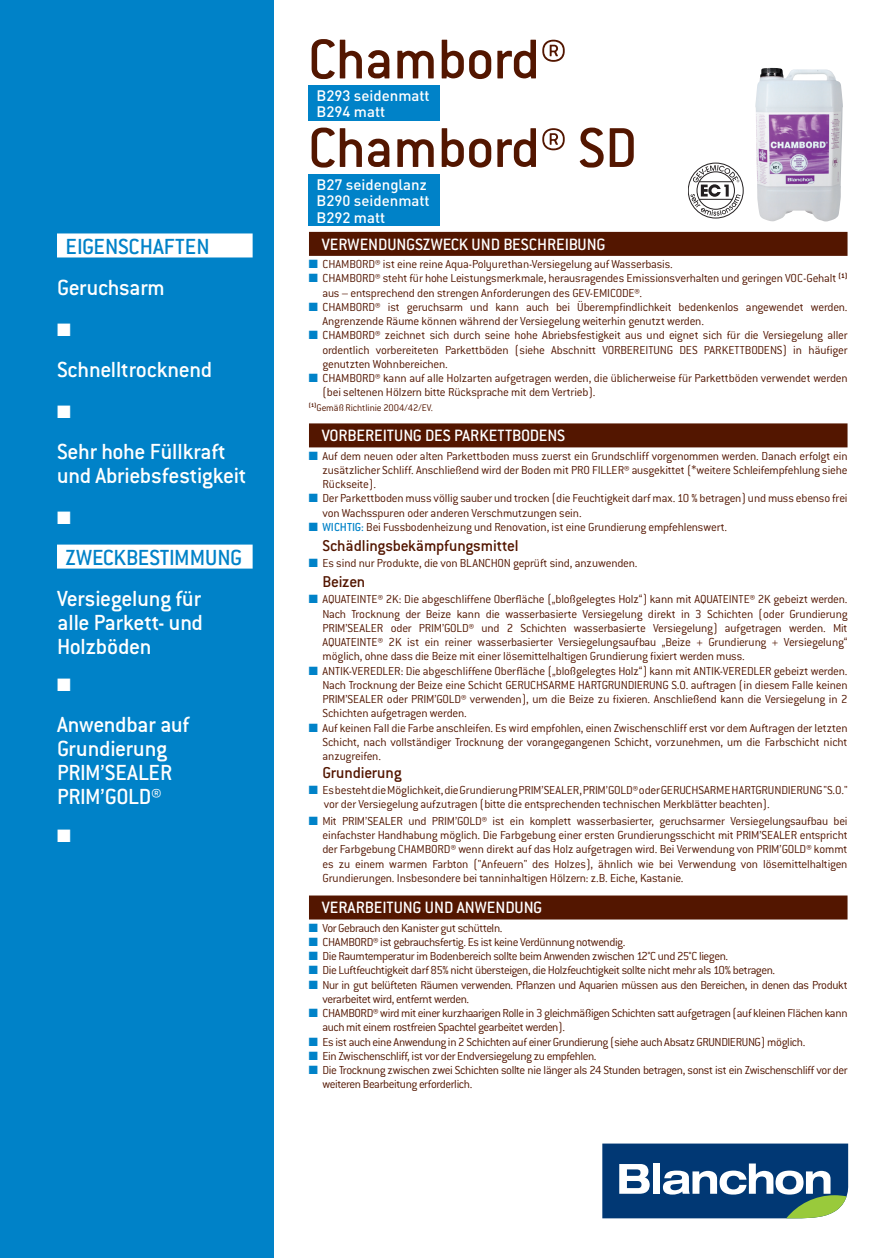
<style>
.page{position:relative;width:888px;height:1258px;background:#fff}
.page>*{position:absolute;margin:0;border:0;box-sizing:border-box;transform-origin:0 0}
.t1{font:500 61.5px "Conduit ITC";letter-spacing:-.015em;color:#531600}
.t2{font:500 24px/24px "Conduit ITC";letter-spacing:-.015em;color:#fff}
.t3{font:500 24px "Conduit ITC";color:#0082c8}
.t4{font:500 18px "Conduit ITC";color:#fff}
.t5{font:18px "Zapf Dingbats ITC";color:#fff}
.t6{font:500 17.25px "Conduit ITC";letter-spacing:-.01em;color:#531600}
.t7{font:500 15px/16.5px "DIN";color:#fff}
.t8{font:300 12.75px/14.2px "Conduit ITC";letter-spacing:-.02em;color:#531600}
.t9{font:300 10.5px "Conduit ITC";letter-spacing:-.005em;color:#531600}
.s1{color:#0082c8}
.s2{font-weight:500;color:#0082c8}
</style>
<div class="page">
<img style="left:755px;top:68px;width:88px;height:154px">
<div style="left:0;top:0;width:274px;height:1258px;background:#0082c8"></div>
<div style="left:309px;top:232px;width:538px;height:24px;background:#531600"></div>
<div style="left:309px;top:423px;width:538px;height:24px;background:#531600"></div>
<div style="left:309px;top:895px;width:538px;height:24px;background:#531600"></div>
<svg style="left:602px;top:1143px;width:246px;height:75px"></svg>
<div style="left:57px;top:233px;width:196px;height:24px;background:#fff"></div>
<div style="left:57px;top:545px;width:196px;height:24px;background:#fff"></div>
<div style="left:308px;top:85px;width:132px;height:35px;background:#0082c8"></div>
<div style="left:308px;top:174px;width:132px;height:51px;background:#0082c8"></div>
<svg style="left:688px;top:163px;width:55px;height:55px"></svg>
<h2 class="t3" style="left:66px;top:233px;width:146px">EIGENSCHAFTEN</h2>
<h2 class="t2" style="left:57px;top:275px;width:109px">Geruchsarm</h2>
<h3 class="t5" style="left:57px;top:321px;width:15px">■</h3>
<h2 class="t2" style="left:57px;top:357px;width:157px">Schnelltrocknend</h2>
<h3 class="t5" style="left:57px;top:403px;width:15px">■</h3>
<h2 class="t2" style="left:57px;top:439px;width:191px">Sehr hohe Füllkraft und Abriebsfestigkeit</h2>
<h3 class="t5" style="left:57px;top:509px;width:15px">■</h3>
<h2 class="t3" style="left:66px;top:544px;width:178px">ZWECKBESTIMMUNG</h2>
<h2 class="t2" style="left:57px;top:586px;width:147px;text-align:justify">Versiegelung für alle Parkett- und Holzböden</h2>
<h3 class="t5" style="left:57px;top:677px;width:15px">■</h3>
<h2 class="t2" style="left:57px;top:713px;width:134px">Anwendbar auf<br>Grundierung<br>PRIM’SEALER<br>PRIM’GOLD®</h2>
<h3 class="t5" style="left:57px;top:827px;width:15px">■</h3>
<h1 class="t1" style="left:308px;top:25px;width:261px">Chambord®</h1>
<p class="t7" style="left:316px;top:87px;width:115px">B293 seidenmatt<br>B294 matt</p>
<h1 class="t1" style="left:308px;top:113px;width:331px">Chambord® SD</h1>
<p class="t7" style="left:316px;top:175px;width:115px">B27 seidenglanz<br>B290 seidenmatt<br>B292 matt</p>
<h3 class="t4" style="left:322px;top:234px;width:285px">VERWENDUNGSZWECK UND BESCHREIBUNG</h3>
<p class="t8" style="left:309px;top:257px;width:365px"><span class="s1">■</span> CHAMBORD® ist eine reine Aqua-Polyurethan-Versiegelung auf Wasserbasis.</p>
<p class="t8" style="left:322px;top:271px;width:526px;text-indent:-14px"><span class="s1">■</span> CHAMBORD® steht für hohe Leistungsmerkmale, herausragendes Emissionsverhalten und geringen VOC-Gehalt <sup>(1) </sup>aus – entsprechend den strengen Anforderungen des GEV-EMICODE®.</p>
<p class="t8" style="left:322px;top:300px;width:527px;text-indent:-14px"><span class="s1">■</span> CHAMBORD® ist geruchsarm und kann auch bei Überempfindlichkeit bedenkenlos angewendet werden.<br>Angrenzende Räume können während der Versiegelung weiterhin genutzt werden.</p>
<p class="t8" style="left:322px;top:328px;width:527px;text-align:justify;text-indent:-14px"><span class="s1">■</span> CHAMBORD® zeichnet sich durch seine hohe Abriebsfestigkeit aus und eignet sich für die Versiegelung aller ordentlich vorbereiteten Parkettböden (siehe Abschnitt VORBEREITUNG DES PARKETTBODENS) in häufiger genutzten Wohnbereichen.</p>
<p class="t8" style="left:322px;top:371px;width:527px;text-indent:-14px"><span class="s1">■</span> CHAMBORD® kann auf alle Holzarten aufgetragen werden, die üblicherweise für Parkettböden verwendet werden (bei seltenen Hölzern bitte Rücksprache mit dem Vertrieb).</p>
<p class="t9" style="left:309px;top:401px;width:126px"><sup>(1)</sup>Gemäß Richtlinie 2004/42/EV.</p>
<h3 class="t4" style="left:322px;top:425px;width:245px">VORBEREITUNG DES PARKETTBODENS</h3>
<p class="t8" style="left:322px;top:448px;width:527px;text-align:justify;text-indent:-14px"><span class="s1">■</span> Auf dem neuen oder alten Parkettboden muss zuerst ein Grundschliff vorgenommen werden. Danach erfolgt ein zusätzlicher Schliff. Anschließend wird der Boden mit PRO FILLER® ausgekittet (*weitere Schleifempfehlung siehe Rückseite).</p>
<p class="t8" style="left:322px;top:491px;width:527px;text-indent:-14px"><span class="s1">■</span> Der Parkettboden muss völlig sauber und trocken (die Feuchtigkeit darf max. 10 % betragen) und muss ebenso frei von Wachsspuren oder anderen Verschmutzungen sein.</p>
<p class="t8" style="left:309px;top:520px;width:420px"><span class="s1">■</span> <span class="s2">WICHTIG:</span> Bei Fussbodenheizung und Renovation, ist eine Grundierung empfehlenswert.</p>
<h3 class="t6" style="left:322px;top:536px;width:197px">Schädlingsbekämpfungsmittel</h3>
<p class="t8" style="left:309px;top:556px;width:330px"><span class="s1">■</span> Es sind nur Produkte, die von BLANCHON geprüft sind, anzuwenden.</p>
<h3 class="t6" style="left:322px;top:572px;width:44px">Beizen</h3>
<p class="t8" style="left:322px;top:592px;width:527px;text-align:justify;text-indent:-14px"><span class="s1">■</span> AQUATEINTE® 2K: Die abgeschliffene Oberfläche („bloßgelegtes Holz“) kann mit AQUATEINTE® 2K gebeizt werden.<br>Nach Trocknung der Beize kann die wasserbasierte Versiegelung direkt in 3 Schichten (oder Grundierung PRIM’SEALER oder PRIM’GOLD® und 2 Schichten wasserbasierte Versiegelung) aufgetragen werden. Mit AQUATEINTE® 2K ist ein reiner wasserbasierter Versiegelungsaufbau „Beize + Grundierung + Versiegelung“ möglich, ohne dass die Beize mit einer lösemittelhaltigen Grundierung fixiert werden muss.</p>
<p class="t8" style="left:322px;top:663px;width:527px;text-align:justify;text-indent:-14px"><span class="s1">■</span> ANTIK-VEREDLER: Die abgeschliffene Oberfläche („bloßgelegtes Holz“) kann mit ANTIK-VEREDLER gebeizt werden.<br>Nach Trocknung der Beize eine Schicht GERUCHSARME HARTGRUNDIERUNG S.O. auftragen (in diesem Falle keinen PRIM’SEALER oder PRIM’GOLD® verwenden), um die Beize zu fixieren. Anschließend kann die Versiegelung in 2<br>Schichten aufgetragen werden.</p>
<p class="t8" style="left:322px;top:720px;width:527px;text-align:justify;text-indent:-14px"><span class="s1">■</span> Auf keinen Fall die Farbe anschleifen. Es wird empfohlen, einen Zwischenschliff erst vor dem Auftragen der letzten Schicht, nach vollständiger Trocknung der vorangegangenen Schicht, vorzunehmen, um die Farbschicht nicht anzugreifen.</p>
<h3 class="t6" style="left:322px;top:763px;width:81px">Grundierung</h3>
<p class="t8" style="left:324px;top:783px;width:525px;text-indent:-15px"><span class="s1">■</span> Es besteht die Möglichkeit, die Grundierung PRIM’SEALER, PRIM’GOLD® oder GERUCHSARME HARTGRUNDIERUNG "S.O." vor der Versiegelung aufzutragen (bitte die entsprechenden technischen Merkblätter beachten).</p>
<p class="t8" style="left:322px;top:814px;width:527px;text-align:justify;text-indent:-14px"><span class="s1">■</span> Mit PRIM’SEALER und PRIM’GOLD® ist ein komplett wasserbasierter, geruchsarmer Versiegelungsaufbau bei einfachster Handhabung möglich. Die Farbgebung einer ersten Grundierungsschicht mit PRIM’SEALER entspricht der Farbgebung CHAMBORD® wenn direkt auf das Holz aufgetragen wird. Bei Verwendung von PRIM’GOLD® kommt es zu einem warmen Farbton ("Anfeuern" des Holzes), ähnlich wie bei Verwendung von lösemittelhaltigen Grundierungen. Insbesondere bei tanninhaltigen Hölzern: z.B. Eiche, Kastanie.</p>
<h3 class="t4" style="left:322px;top:897px;width:222px">VERARBEITUNG UND ANWENDUNG</h3>
<p class="t8" style="left:309px;top:920px;width:195px"><span class="s1">■</span> Vor Gebrauch den Kanister gut schütteln.</p>
<p class="t8" style="left:309px;top:935px;width:318px"><span class="s1">■</span> CHAMBORD® ist gebrauchsfertig. Es ist keine Verdünnung notwendig.</p>
<p class="t8" style="left:309px;top:949px;width:421px"><span class="s1">■</span> Die Raumtemperatur im Bodenbereich sollte beim Anwenden zwischen 12°C und 25°C liegen.</p>
<p class="t8" style="left:309px;top:963px;width:468px"><span class="s1">■</span> Die Luftfeuchtigkeit darf 85% nicht übersteigen, die Holzfeuchtigkeit sollte nicht mehr als 10% betragen.</p>
<p class="t8" style="left:322px;top:977px;width:527px;text-indent:-14px"><span class="s1">■</span> Nur in gut belüfteten Räumen verwenden. Pflanzen und Aquarien müssen aus den Bereichen, in denen das Produkt verarbeitet wird, entfernt werden.</p>
<p class="t8" style="left:322px;top:1006px;width:527px;text-indent:-14px"><span class="s1">■</span> CHAMBORD® wird mit einer kurzhaarigen Rolle in 3 gleichmäßigen Schichten satt aufgetragen (auf kleinen Flächen kann auch mit einem rostfreien Spachtel gearbeitet werden).</p>
<p class="t8" style="left:309px;top:1034px;width:498px"><span class="s1">■</span> Es ist auch eine Anwendung in 2 Schichten auf einer Grundierung (siehe auch Absatz GRUNDIERUNG) möglich.</p>
<p class="t8" style="left:309px;top:1049px;width:289px"><span class="s1">■</span> Ein Zwischenschliff, ist vor der Endversiegelung zu empfehlen.</p>
<p class="t8" style="left:322px;top:1063px;width:527px;text-indent:-14px"><span class="s1">■</span> Die Trocknung zwischen zwei Schichten sollte nie länger als 24 Stunden betragen, sonst ist ein Zwischenschliff vor der weiteren Bearbeitung erforderlich.</p>
</div>
